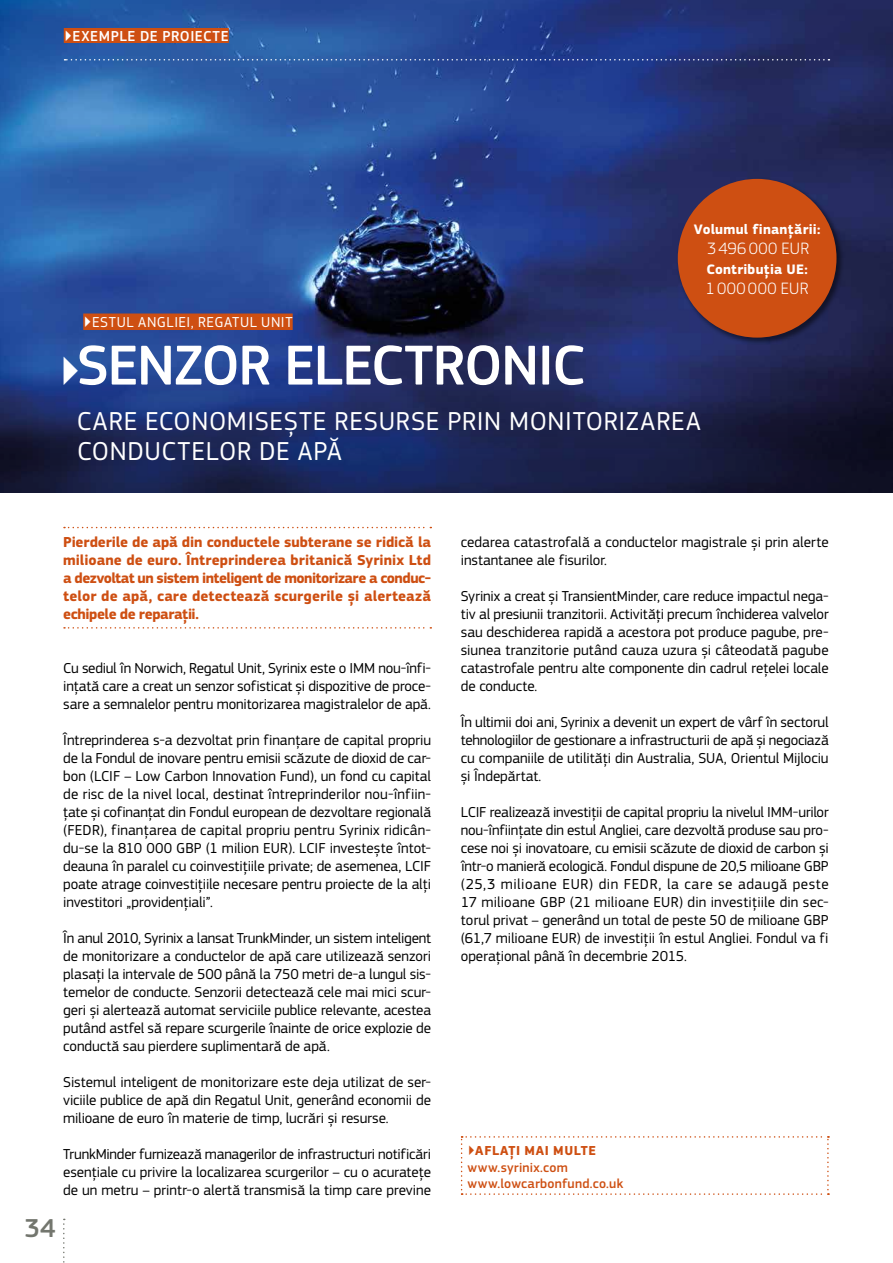
<style>
.page{position:relative;width:893px;height:1263px;background:#fff}
.page>*{position:absolute;margin:0;border:0;box-sizing:border-box;transform-origin:0 0}
.t1{font:500 58.5px "EC Square Sans Pro";letter-spacing:-.025em;color:#fff}
.t2{font:27px/30px "EC Square Sans Pro";letter-spacing:.025em;color:#fff}
.t3{font:500 27px "EC Square Sans Pro";color:#73766e}
.t4{font:300 17.1px "EC Square Sans Pro";letter-spacing:.025em;color:#fff}
.t5{font:15px/18px "EC Square Sans Pro";letter-spacing:-.005em;color:#000;text-align:justify}
.t6{font:700 15px/18px "EC Square Sans Pro";color:#ce4f12;text-align:justify}
.t7{font:15px "EC Square Sans Pro";letter-spacing:.04em;color:#fff}
.t8{font:500 15px "EC Square Sans Pro";letter-spacing:.04em;color:#fff}
.t9{font:700 14.25px "EC Square Sans Pro";letter-spacing:.015em;color:#fff}
.t10{font:500 13.5px/16.5px "EC Square Sans Pro";letter-spacing:.015em;color:#ce4f12}
.t11{font:700 13.5px "EC Square Sans Pro";letter-spacing:.05em;color:#ce4f12}
.s1{font-size:40.5px}
</style>
<div class="page">
<svg style="left:0;top:0;width:893px;height:492px;background:#243c79"></svg>
<div style="left:676px;top:177px;width:168px;height:168px;background:#000;opacity:.5"></div>
<div style="left:678px;top:179px;width:158px;height:159px;background:#ce4f12;border-radius:50%"></div>
<div style="left:64px;top:28px;width:165px;height:15px;background:#ce4f12"></div>
<div style="left:83px;top:313px;width:210px;height:17px;background:#ce4f12"></div>
<svg style="left:64px;top:527px;width:367px;height:1px"></svg>
<svg style="left:64px;top:627px;width:367px;height:2px"></svg>
<svg style="left:461px;top:1136px;width:368px;height:59px"></svg>
<svg style="left:63px;top:1219px;width:2px;height:44px"></svg>
<svg style="left:65px;top:59px;width:764px;height:2px;background:#4d69a4"></svg>
<p class="t8" style="left:64px;top:27px;width:166px">▶EXEMPLE DE PROIECTE</p>
<p class="t7" style="left:83px;top:313px;width:211px">▶ESTUL ANGLIEI, REGATUL UNIT</p>
<p class="t9" style="left:694px;top:220px;width:128px">Volumul finanţării:</p>
<p class="t4" style="left:707px;top:238px;width:103px">3496000 EUR</p>
<p class="t9" style="left:706px;top:260px;width:103px">Contribuţia UE:</p>
<p class="t4" style="left:706px;top:278px;width:104px">1000000 EUR</p>
<h1 class="t1" style="left:58px;top:331px;width:528px"><span class="s1">▶</span>SENZOR ELECTRONIC</h1>
<h2 class="t2" style="left:77px;top:406px;width:626px">CARE ECONOMISEŞTE RESURSE PRIN MONITORIZAREA<br>CONDUCTELOR DE APĂ</h2>
<p class="t6" style="left:63px;top:533px;width:369px">Pierderile de apă din conductele subterane se ridică la milioane de euro. Întreprinderea britanică Syrinix Ltd a dezvoltat un sistem inteligent de monitorizare a conduc&shy;telor de apă, care detectează scurgerile şi alertează echipele de reparaţii.</p>
<p class="t5" style="left:63px;top:659px;width:369px">Cu sediul în Norwich, Regatul Unit, Syrinix este o IMM nou-înfi&shy;inţată care a creat un senzor sofisticat şi dispozitive de proce&shy;sare a semnalelor pentru monitorizarea magistralelor de apă.</p>
<p class="t5" style="left:63px;top:731px;width:369px">Întreprinderea s-a dezvoltat prin finanţare de capital propriu de la Fondul de inovare pentru emisii scăzute de dioxid de car&shy;bon (LCIF – Low Carbon Innovation Fund), un fond cu capital de risc de la nivel local, destinat întreprinderilor nou-înfiin&shy;ţate şi cofinanţat din Fondul european de dezvoltare regională (FEDR), finanţarea de capital propriu pentru Syrinix ridicân&shy;du-se la 810 000 GBP (1 milion EUR). LCIF investeşte întot&shy;deauna în paralel cu coinvestiţiile private; de asemenea, LCIF poate atrage coinvestiţiile necesare pentru proiecte de la alţi investitori „providenţiali”.</p>
<p class="t5" style="left:63px;top:929px;width:369px">În anul 2010, Syrinix a lansat TrunkMinder, un sistem inteligent de monitorizare a conductelor de apă care utilizează senzori plasaţi la intervale de 500 până la 750 metri de-a lungul sis&shy;temelor de conducte. Senzorii detectează cele mai mici scur&shy;geri şi alertează automat serviciile publice relevante, acestea putând astfel să repare scurgerile înainte de orice explozie de conductă sau pierdere suplimentară de apă.</p>
<p class="t5" style="left:63px;top:1073px;width:369px">Sistemul inteligent de monitorizare este deja utilizat de ser&shy;viciile publice de apă din Regatul Unit, generând economii de milioane de euro în materie de timp, lucrări şi resurse.</p>
<p class="t5" style="left:63px;top:1145px;width:369px">TrunkMinder furnizează managerilor de infrastructuri notificări esenţiale cu privire la localizarea scurgerilor – cu o acurateţe de un metru – printr-o alertă transmisă la timp care previne</p>
<h2 class="t3" style="left:25px;top:1212px;width:32px">34</h2>
<p class="t5" style="left:461px;top:533px;width:369px">cedarea catastrofală a conductelor magistrale şi prin alerte instantanee ale fisurilor.</p>
<p class="t5" style="left:461px;top:587px;width:369px">Syrinix a creat şi TransientMinder, care reduce impactul nega&shy;tiv al presiunii tranzitorii. Activităţi precum închiderea valvelor sau deschiderea rapidă a acestora pot produce pagube, pre&shy;siunea tranzitorie putând cauza uzura şi câteodată pagube catastrofale pentru alte componente din cadrul reţelei locale de conducte.</p>
<p class="t5" style="left:461px;top:713px;width:369px">În ultimii doi ani, Syrinix a devenit un expert de vârf în sectorul tehnologiilor de gestionare a infrastructurii de apă şi negociază cu companiile de utilităţi din Australia, SUA, Orientul Mijlociu şi Îndepărtat.</p>
<p class="t5" style="left:461px;top:803px;width:369px">LCIF realizează investiţii de capital propriu la nivelul IMM-urilor nou-înfiinţate din estul Angliei, care dezvoltă produse sau pro&shy;cese noi şi inovatoare, cu emisii scăzute de dioxid de carbon şi într-o manieră ecologică. Fondul dispune de 20,5 milioane GBP (25,3 milioane EUR) din FEDR, la care se adaugă peste 17 milioane GBP (21 milioane EUR) din investiţiile din sec&shy;torul privat – generând un total de peste 50 de milioane GBP (61,7 milioane EUR) de investiţii în estul Angliei. Fondul va fi operaţional până în decembrie 2015.</p>
<p class="t11" style="left:468px;top:1142px;width:130px">▶AFLAŢI MAI MULTE</p>
<p class="t10" style="left:468px;top:1159px;width:157px">www.syrinix.com www.lowcarbonfund.co.uk</p>
</div>
